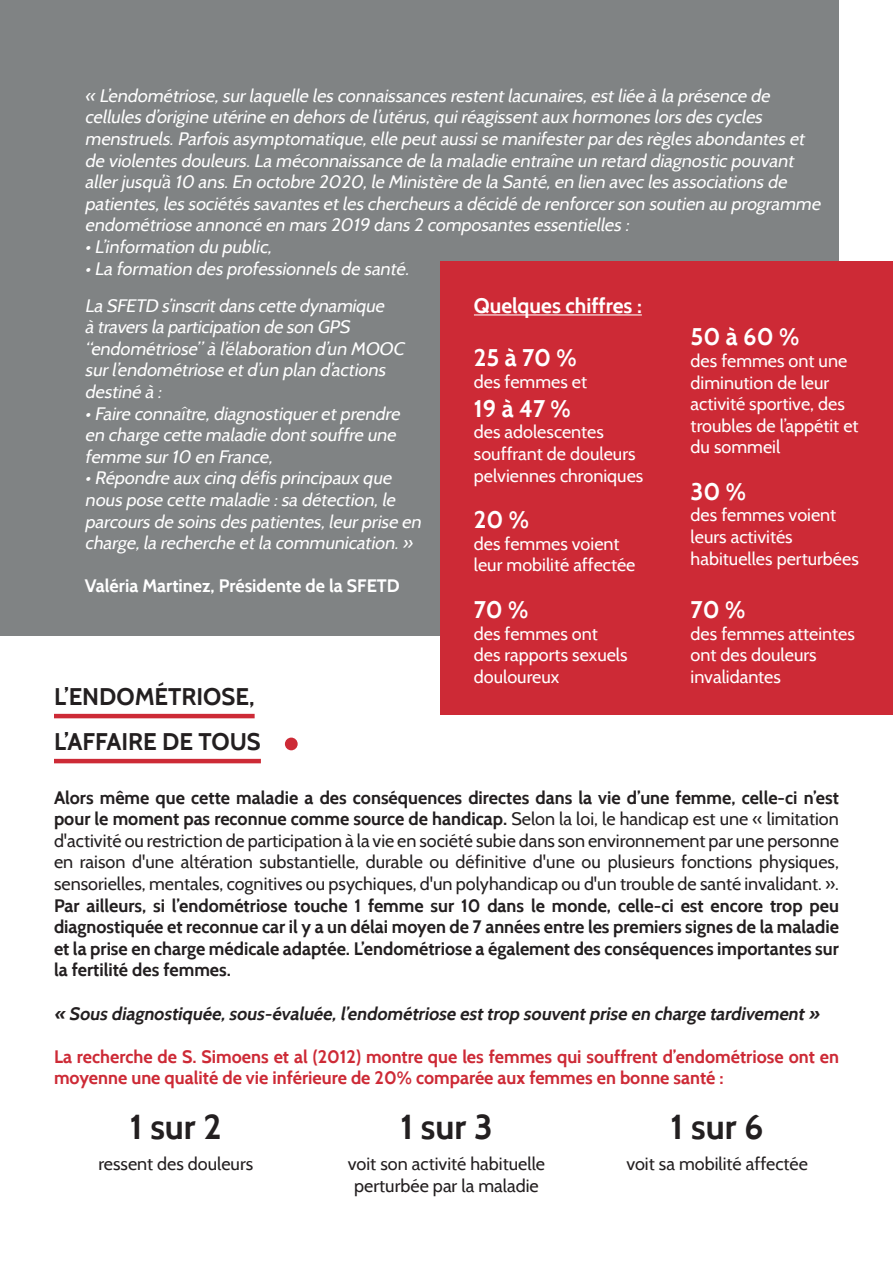
<style>
.page{position:relative;width:893px;height:1263px;background:#fff}
.page>*{position:absolute;margin:0;border:0;box-sizing:border-box;transform-origin:0 0}
.t1{font:700 34.5px "Cabin";color:#231f20}
.t2{font:700 24px/45px "Cabin";color:#231f20}
.t3{font:700 24px "Cabin";color:#fff}
.t4{font:700 21px "Cabin";color:#fff}
.t5{font:italic 18px/21.6px "Cabin";color:#fff}
.t6{font:18px/21.6px "Cabin";color:#231f20;text-align:justify}
.t7{font:18px/21.6px "Cabin";color:#fff}
.t8{font:700 18px/21.6px "Cabin";color:#231f20;text-align:justify}
.t9{font:700 18px/21.6px "Cabin";color:#cd2a36}
.t10{font:italic 700 18px "Cabin";color:#231f20}
.t11{font:700 18px "Cabin";color:#fff}
.s1{font-weight:700}
</style>
<div class="page">
<div style="left:0;top:0;width:839px;height:636px;background:#808384"></div>
<hr style="left:54px;top:714px;width:201px;height:4px;background:#cd2a36">
<hr style="left:54px;top:759px;width:207px;height:4px;background:#cd2a36">
<div style="left:285px;top:737px;width:13px;height:13px;background:#cd2a36;border-radius:50%"></div>
<div style="left:440px;top:261px;width:453px;height:453px;background:#cd2a36"></div>
<hr style="left:474px;top:314px;width:168px;height:1px;background:#fff">
<p class="t5" style="left:85px;top:85px;width:741px">« L’endométriose,surlaquelle les connaissances restentlacunaires,estliée à la présence de cellules d’origine utérine en dehors de l’utérus,quiréagissentaux hormones lors des cycles menstruels.Parfois asymptomatique,elle peutaussise manifesterpardes règles abondantes et de violentes douleurs.La méconnaissance de la maladie entraîne un retard diagnostic pouvant allerjusqu’à 10 ans.En octobre 2020,le Ministère de la Santé,en lien avec les associations de patientes,les sociétés savantes etles chercheurs a décidé de renforcerson soutien au programme endométriose annoncé en mars 2019 dans 2 composantes essentielles :</p>
<p class="t5" style="left:85px;top:236px;width:192px">•L’information du public,</p>
<p class="t5" style="left:85px;top:257px;width:329px">•La formation des professionnels de santé.</p>
<p class="t4" style="left:474px;top:293px;width:169px">Quelques chiffres :</p>
<h2 class="t3" style="left:474px;top:343px;width:104px">25 à 70 %</h2>
<p class="t7" style="left:474px;top:371px;width:115px">des femmes et</p>
<h2 class="t3" style="left:474px;top:394px;width:98px">19 à 47 %</h2>
<p class="t7" style="left:474px;top:421px;width:171px">des adolescentes souffrant de douleurs pelviennes chroniques</p>
<p class="t5" style="left:85px;top:294px;width:324px">La SFETD s’inscritdanscette dynamique<br>à traversla participation de son GPS “endométriose”à l’élaboration d’un MOOC surl’endométriose etd’un plan d’actions destiné à :</p>
<p class="t5" style="left:85px;top:402px;width:320px">•Faire connaître,diagnostiqueretprendre en charge cette maladie dontsouffre une femme sur10 en France,</p>
<p class="t5" style="left:85px;top:467px;width:341px">•Répondre aux cinq défis principaux que nous pose cette maladie :sa détection,le parcours de soins des patientes,leurprise en charge,la recherche etla communication.»</p>
<p class="t11" style="left:85px;top:575px;width:316px">Valéria Martinez, Présidente de la SFETD</p>
<h2 class="t3" style="left:691px;top:322px;width:110px">50 à 60 %</h2>
<p class="t7" style="left:691px;top:350px;width:169px">des femmes ont une diminution de leur activité sportive, des troubles de l’appétit et du sommeil</p>
<h2 class="t3" style="left:691px;top:477px;width:57px">30 %</h2>
<p class="t7" style="left:691px;top:504px;width:170px">des femmes voient leurs activités habituelles perturbées</p>
<h2 class="t3" style="left:474px;top:505px;width:57px">20 %</h2>
<p class="t7" style="left:474px;top:533px;width:163px">des femmes voient leur mobilité affectée</p>
<h2 class="t3" style="left:474px;top:595px;width:56px">70 %</h2>
<p class="t7" style="left:474px;top:622px;width:155px">des femmes ont des rapports sexuels douloureux</p>
<h2 class="t3" style="left:691px;top:595px;width:56px">70 %</h2>
<p class="t7" style="left:691px;top:622px;width:166px">des femmes atteintes ont des douleurs invalidantes</p>
<h2 class="t2" style="left:54px;top:674px;width:208px">L’ENDOMÉTRIOSE,<br>L’AFFAIRE DE TOUS</h2>
<p class="t6" style="left:54px;top:786px;width:786px"><span class="s1">Alors même que cette maladie a des conséquences directes dans la vie d’une femme, celle-ci n’est pour le moment pas reconnue comme source de handicap.</span> Selon la loi, le handicap est une « limitation d'activité ou restriction de participation à la vie en société subie dans son environnement par une personne en raison d'une altération substantielle, durable ou définitive d'une ou plusieurs fonctions physiques, sensorielles, mentales, cognitives ou psychiques, d'un polyhandicap ou d'un trouble de santé invalidant. ».</p>
<p class="t8" style="left:54px;top:894px;width:786px">Par ailleurs, si l’endométriose touche 1 femme sur 10 dans le monde, celle-ci est encore trop peu diagnostiquée et reconnue car il y a un délai moyen de 7 années entre les premiers signes de la maladie et la prise en charge médicale adaptée. L’endométriose a également des conséquences importantes sur la fertilité des femmes.</p>
<p class="t10" style="left:54px;top:1002px;width:770px">« Sous diagnostiquée,sous-évaluée,l’endométriose esttrop souventprise en charge tardivement»</p>
<p class="t9" style="left:54px;top:1046px;width:786px">La recherche de S. Simoens et al (2012) montre que les femmes qui souffrent d’endométriose ont en moyenne une qualité de vie inférieure de 20% comparée aux femmes en bonne santé :</p>
<h1 class="t1" style="left:130px;top:1106px;width:93px">1 sur 2</h1>
<p class="t6" style="left:98px;top:1153px;width:156px">ressent des douleurs</p>
<h1 class="t1" style="left:400px;top:1106px;width:94px">1 sur 3</h1>
<p class="t6" style="left:348px;top:1153px;width:199px;text-align:center">voit son activité habituelle perturbée par la maladie</p>
<h1 class="t1" style="left:671px;top:1106px;width:95px">1 sur 6</h1>
<p class="t6" style="left:626px;top:1153px;width:183px">voit sa mobilité affectée</p>
</div>
